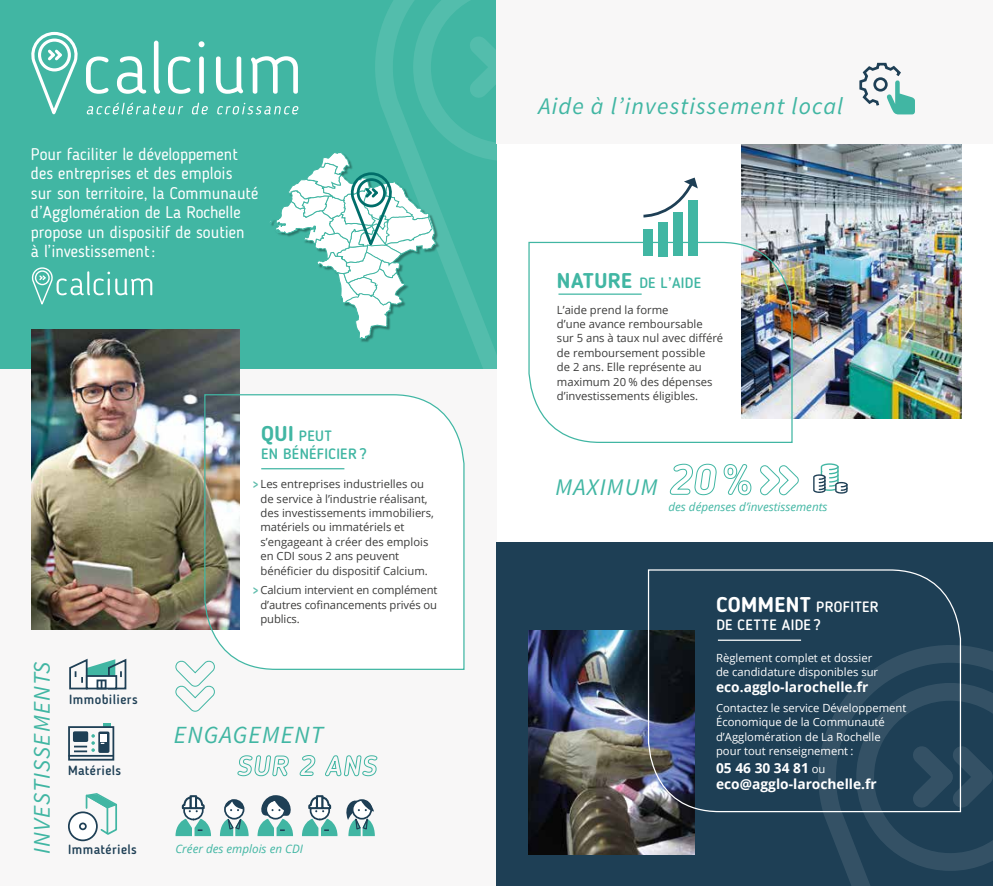
<style>
.page{position:relative;width:993px;height:886px;background:#fff}
.page>*{position:absolute;margin:0;border:0;box-sizing:border-box;transform-origin:0 0}
.t1{font:italic 24.62px "Source Sans Pro";letter-spacing:.05em;color:#41b6a3}
.t2{font:italic 23.75px "Source Sans Pro";letter-spacing:.05em;color:#41b6a3}
.t3{font:16.88px/19.4px "Blogger Sans";color:#fff}
.t4{font:500 14.88px/17.9px "Blogger Sans";letter-spacing:.02em;color:#41b6a3}
.t5{font:500 14.88px/17.9px "Blogger Sans";letter-spacing:.02em;color:#fff}
.t6{font:700 13.75px/16.2px "Open Sans";color:#fff}
.t7{font:500 13.25px "Blogger Sans";letter-spacing:.03em;color:#1e3f55}
.t8{font:italic 11.62px "Open Sans";color:#41b6a3}
.t9{font:11.25px/14.4px "Open Sans";color:#3c3c3b}
.t10{font:11.25px/14.4px "Open Sans";color:#fff}
.s1{font-weight:700;font-size:21.25px}
.s2{font-family:"Source Code Pro";font-weight:700;color:#61bdad}
.s3{font-weight:400;font-size:11.25px}
</style>
<div class="page">
<img style="left:741px;top:144px;width:219px;height:275px">
<div style="left:0;top:361px;width:496px;height:525px;background:#f8f7f7"></div>
<div style="left:0;top:0;width:496px;height:369px;background:#41b6a3"></div>
<img style="left:32px;top:357px;width:207px;height:273px">
<svg style="left:203px;top:393px;width:262px;height:277px"></svg>
<hr style="left:261px;top:468px;width:83px;height:1px;background:#41b6a3">
<svg style="left:69px;top:658px;width:58px;height:32px"></svg>
<svg style="left:175px;top:659px;width:41px;height:53px"></svg>
<div style="left:224px;top:799px;width:20px;height:20px;border:2px solid #1e3f55;border-radius:50%"></div>
<svg style="left:257px;top:795px;width:36px;height:41px"></svg>
<svg style="left:175px;top:795px;width:36px;height:41px"></svg>
<svg style="left:220px;top:800px;width:29px;height:36px"></svg>
<svg style="left:302px;top:795px;width:73px;height:41px"></svg>
<div style="left:496px;top:0;width:496px;height:144px;background:#f8f7f7"></div>
<div style="left:496px;top:542px;width:496px;height:344px;background:#1e3f55"></div>
<img style="left:528px;top:630px;width:166px;height:224px">
<svg style="left:237px;top:755px;width:52px;height:21px"></svg>
<svg style="left:299px;top:755px;width:16px;height:21px"></svg>
<svg style="left:325px;top:755px;width:52px;height:21px"></svg>
<img style="left:528px;top:241px;width:265px;height:202px">
<svg style="left:647px;top:569px;width:314px;height:244px"></svg>
<hr style="left:558px;top:293px;width:83px;height:2px;background:#41b6a3">
<hr style="left:717px;top:639px;width:83px;height:2px;background:#fff">
<svg style="left:816px;top:644px;width:176px;height:242px"></svg>
<svg style="left:856px;top:683px;width:136px;height:188px"></svg>
<svg style="left:859px;top:62px;width:55px;height:52px"></svg>
<svg style="left:760px;top:465px;width:38px;height:30px"></svg>
<svg style="left:669px;top:463px;width:47px;height:32px"></svg>
<svg style="left:723px;top:464px;width:28px;height:31px"></svg>
<svg style="left:813px;top:463px;width:34px;height:31px"></svg>
<div style="left:643px;top:230px;width:9px;height:26px;background:#41b6a3"></div>
<div style="left:658px;top:222px;width:9px;height:34px;background:#41b6a3"></div>
<div style="left:673px;top:212px;width:9px;height:44px;background:#41b6a3"></div>
<div style="left:688px;top:201px;width:9px;height:55px;background:#41b6a3"></div>
<svg style="left:643px;top:178px;width:54px;height:41px"></svg>
<svg style="left:31px;top:0;width:570px;height:357px"></svg>
<div style="left:69px;top:812px;width:28px;height:28px;background:#fff;border-radius:50%"></div>
<div style="left:68px;top:811px;width:30px;height:30px;border:2px solid #1e3f55;border-radius:50%"></div>
<div style="left:79px;top:822px;width:8px;height:8px;border:2px solid #1e3f55;border-radius:50%"></div>
<svg style="left:80px;top:793px;width:37px;height:44px"></svg>
<svg style="left:103px;top:723px;width:8px;height:3px"></svg>
<div style="left:68px;top:726px;width:46px;height:34px;border:2px solid #1e3f55"></div>
<div style="left:73px;top:731px;width:15px;height:11px;background:#1e3f55;border-radius:2px"></div>
<svg style="left:98px;top:731px;width:11px;height:22px"></svg>
<svg style="left:74px;top:734px;width:21px;height:18px"></svg>
<hr style="left:68px;top:755px;width:45px;height:2px;background:#1e3f55">
<div style="left:101px;top:734px;width:6px;height:7px;background:#fff"></div>
<h3 class="t3" style="left:31px;top:144px;width:229px">Pour faciliter le développement des entreprises et des emplois<br>sur son territoire, la Communauté d’Agglomération de La Rochelle propose un dispositif de soutien<br>à l’investissement:</h3>
<h3 class="t4" style="left:261px;top:427px;width:107px"><span class="s1">QUI</span> PEUT<br>EN BÉNÉFICIER ?</h3>
<h2 class="t2" style="left:27px;top:854px;width:194px;rotate:-90deg">INVESTISSEMENTS</h2>
<p class="t7" style="left:69px;top:692px;width:70px">Immobiliers</p>
<p class="t7" style="left:68px;top:763px;width:54px">Matériels</p>
<p class="t7" style="left:68px;top:841px;width:70px">Immatériels</p>
<p class="t9" style="left:260px;top:477px;width:175px;text-indent:-8px"><span class="s2">&gt;</span> Les entreprises industrielles ou de service à l’industrie réalisant, des investissements immobiliers, matériels ou immatériels et s’engageant à créer des emplois en CDI sous 2 ans peuvent bénéficier du dispositif Calcium.</p>
<p class="t9" style="left:260px;top:583px;width:178px;text-align:justify;text-indent:-8px"><span class="s2">&gt;</span> Calcium intervient en complément d’autres cofinancements privés ou publics.</p>
<h1 class="t1" style="left:174px;top:720px;width:151px">ENGAGEMENT</h1>
<p class="t8" style="left:175px;top:841px;width:129px">Créer des emplois en CDI</p>
<h2 class="t2" style="left:538px;top:92px;width:306px">Aide à l’investissement local</h2>
<h3 class="t4" style="left:556px;top:273px;width:145px"><span class="s1">NATURE</span> DE L’AIDE</h3>
<p class="t9" style="left:556px;top:302px;width:168px">L’aide prend la forme<br>d’une avance remboursable<br>sur 5 ans à taux nul avec différé de remboursement possible<br>de 2 ans. Elle représente au maximum 20 % des dépenses d’investissements éligibles.</p>
<h2 class="t2" style="left:555px;top:473px;width:104px">MAXIMUM</h2>
<p class="t8" style="left:668px;top:499px;width:160px">des dépenses d’investissements</p>
<h3 class="t5" style="left:716px;top:598px;width:164px"><span class="s1">COMMENT</span> PROFITER<br>DE CETTE AIDE ?</h3>
<p class="t10" style="left:715px;top:650px;width:164px">Règlement complet et dossier de candidature disponibles sur</p>
<p class="t6" style="left:715px;top:679px;width:154px">eco.agglo-larochelle.fr</p>
<p class="t10" style="left:715px;top:700px;width:192px">Contactez le service Développement<br>Économique de la Communauté d’Agglomération de La Rochelle pour tout renseignement :</p>
<p class="t6" style="left:715px;top:760px;width:162px">05 46 30 34 81 <span class="s3">ou </span>eco@agglo-larochelle.fr</p>
</div>
